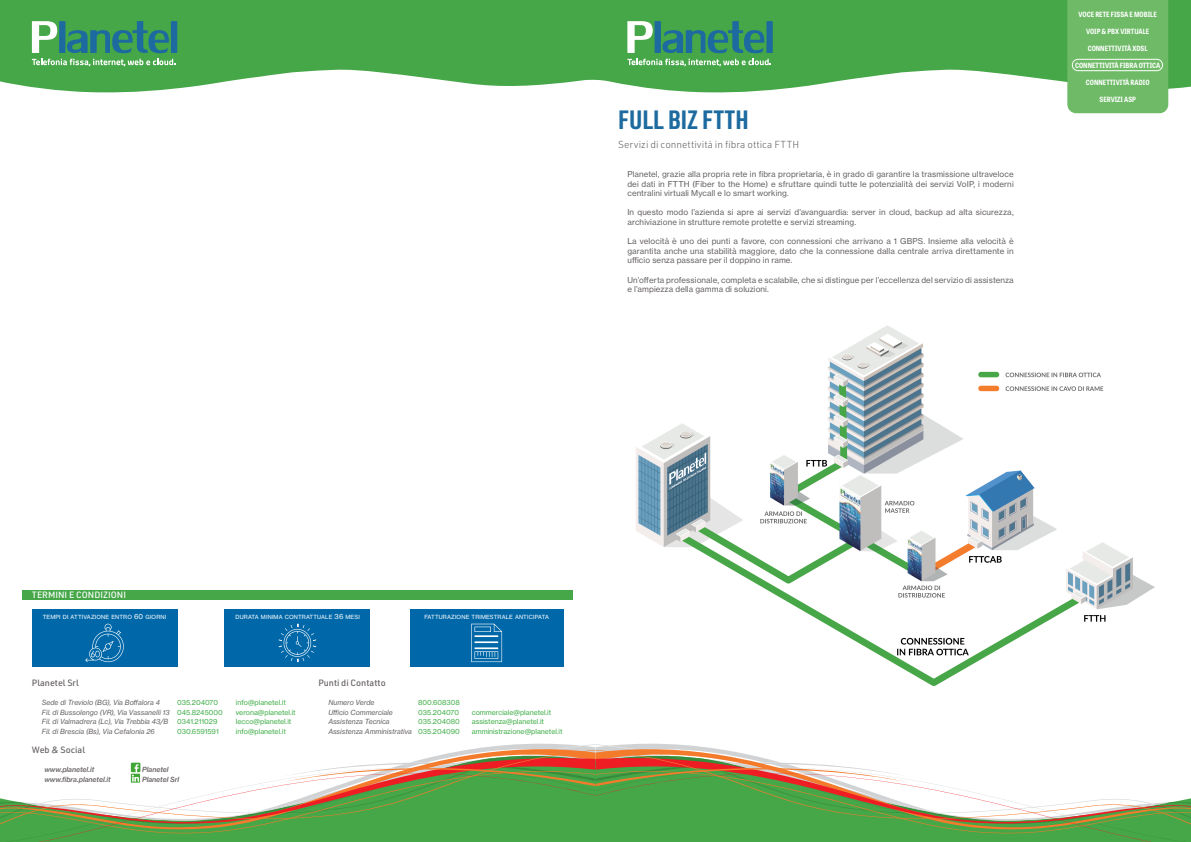
<style>
.page{position:relative;width:1191px;height:842px;background:#fff}
.page>*{position:absolute;margin:0;border:0;box-sizing:border-box;transform-origin:0 0}
.t1{font:700 26px "URWDIN Cond";letter-spacing:.005em;color:#1c6a9f}
.sub-header{font:300 10px "URWDIN";color:#676262}
.Table_Subheader{font:500 9px "URWDIN";color:#676262}
.Table_Header{font:500 9px "URWDIN";color:#fff}
.body{font:8px/9.6px "N Haas Grotesk TX Pro 55 Rg";letter-spacing:.015em;color:#676262;text-align:justify}
.t2{font:700 semi-condensed 7.2px "Tablet Gothic";color:#fff}
.Text_Body03{font:7px "N Haas Grotesk TX Pro 55 Rg";color:#40ae49}
.Text_Body03-2{font:7px "N Haas Grotesk TX Pro 56 It";color:#676262}
.Text_Body03-3{font:7px "N Haas Grotesk TX Pro 66 Md It";color:#676262}
.Text_Body01{font:5.6px "N Haas Grotesk TX Pro 55 Rg";letter-spacing:.025em;color:#fff}
.s1{font-size:7px}
</style>
<div class="page">
<svg style="left:0;top:0;width:1191px;height:94px;background:#5fb362"></svg>
<div style="left:1067px;top:0;width:101px;height:113px;background:#6eba66"></div>
<svg style="left:32px;top:21px;width:145px;height:32px;background:#469878"></svg>
<svg style="left:32px;top:59px;width:143px;height:7px"></svg>
<svg style="left:627px;top:21px;width:145px;height:32px;background:#469878"></svg>
<svg style="left:627px;top:59px;width:144px;height:7px"></svg>
<img style="left:636px;top:325px;width:518px;height:361px">
<svg style="left:0;top:744px;width:1191px;height:98px"></svg>
<div style="left:23px;top:590px;width:550px;height:9px;background:#45a748"></div>
<div style="left:410px;top:609px;width:153px;height:58px;background:#0068a9"></div>
<svg style="left:471px;top:624px;width:31px;height:38px"></svg>
<div style="left:32px;top:609px;width:145px;height:58px;background:#0068a9"></div>
<svg style="left:85px;top:624px;width:39px;height:38px"></svg>
<div style="left:225px;top:609px;width:145px;height:58px;background:#0068a9"></div>
<svg style="left:279px;top:624px;width:37px;height:38px"></svg>
<p class="t1" style="left:618px;top:102px;width:132px">FULL BIZ FTTH</p>
<p class="sub-header" style="left:618px;top:138px;width:182px">Servizi di connettività in fibra ottica FTTH</p>
<p class="body" style="left:627px;top:169px;width:388px">Planetel, grazie alla propria rete in fibra proprietaria, è in grado di garantire la trasmissione ultraveloce dei dati in FTTH (Fiber to the Home) e sfruttare quindi tutte le potenzialità dei servizi VoIP, i moderni centralini virtuali Mycall e lo smart working.</p>
<p class="body" style="left:627px;top:208px;width:388px">In questo modo l’azienda si apre ai servizi d’avanguardia: server in cloud, backup ad alta sicurezza, archiviazione in strutture remote protette e servizi streaming.</p>
<p class="body" style="left:627px;top:236px;width:388px">La velocità è uno dei punti a favore, con connessioni che arrivano a 1 GBPS. Insieme alla velocità è garantita anche una stabilità maggiore, dato che la connessione dalla centrale arriva direttamente in ufficio senza passare per il doppino in rame.</p>
<p class="body" style="left:627px;top:275px;width:388px">Un’offerta professionale, completa e scalabile, che si distingue per l’eccellenza del servizio di assistenza e l’ampiezza della gamma di soluzioni.</p>
<p class="t2" style="left:1078px;top:9px;width:80px">VOCE RETE FISSA E MOBILE</p>
<p class="t2" style="left:1086px;top:26px;width:65px">VOIP &amp; PBX VIRTUALE</p>
<p class="t2" style="left:1087px;top:43px;width:61px">CONNETTIVITÀ XDSL</p>
<p class="t2" style="left:1086px;top:77px;width:65px">CONNETTIVITÀ RADIO</p>
<p class="t2" style="left:1075px;top:60px;width:87px">CONNETTIVITÀ FIBRA OTTICA</p>
<p class="t2" style="left:1099px;top:94px;width:38px">SERVIZI ASP</p>
<p class="Table_Header" style="left:32px;top:589px;width:96px">TERMINI E CONDIZIONI</p>
<p class="Text_Body01" style="left:43px;top:613px;width:125px">TEMPI DI ATTIVAZIONE ENTRO <span class="s1">60</span> GIORNI</p>
<p class="Text_Body01" style="left:235px;top:613px;width:126px">DURATA MINIMA CONTRATTUALE <span class="s1">36</span> MESI</p>
<p class="Text_Body01" style="left:424px;top:613px;width:126px">FATTURAZIONE TRIMESTRALE ANTICIPATA</p>
<p class="Table_Subheader" style="left:32px;top:676px;width:49px">Planetel Srl</p>
<p class="Text_Body03-2" style="left:42px;top:698px;width:120px">Sede di Treviolo (BG), Via Boffalora 4</p>
<p class="Text_Body03-2" style="left:42px;top:708px;width:129px">Fil. di Bussolengo (VR), Via Vassanelli 13</p>
<p class="Text_Body03-2" style="left:42px;top:717px;width:128px">Fil. di Valmadrera (Lc), Via Trebbia 43/B</p>
<p class="Text_Body03-2" style="left:42px;top:727px;width:114px">Fil. di Brescia (Bs), Via Cefalonia 26</p>
<p class="Text_Body03" style="left:177px;top:698px;width:42px">035.204070</p>
<p class="Text_Body03" style="left:236px;top:698px;width:51px">info@planetel.it</p>
<p class="Text_Body03" style="left:177px;top:708px;width:47px">045.8245000</p>
<p class="Text_Body03" style="left:236px;top:708px;width:61px">verona@planetel.it</p>
<p class="Text_Body03" style="left:236px;top:717px;width:57px">lecco@planetel.it</p>
<p class="Text_Body03" style="left:236px;top:727px;width:51px">info@planetel.it</p>
<p class="Text_Body03" style="left:177px;top:717px;width:42px">0341.211029</p>
<p class="Text_Body03" style="left:177px;top:727px;width:43px">030.6591591</p>
<p class="Table_Subheader" style="left:32px;top:744px;width:55px">Web &amp; Social</p>
<p class="Text_Body03-3" style="left:44px;top:765px;width:51px">www.planetel.it</p>
<p class="Text_Body03-3" style="left:44px;top:775px;width:68px">www.fibra.planetel.it</p>
<p class="Text_Body03-3" style="left:142px;top:765px;width:28px">Planetel</p>
<p class="Text_Body03-3" style="left:142px;top:775px;width:39px">Planetel Srl</p>
<p class="Table_Subheader" style="left:318px;top:676px;width:69px">Punti di Contatto</p>
<p class="Text_Body03-2" style="left:328px;top:698px;width:48px">Numero Verde</p>
<p class="Text_Body03" style="left:418px;top:698px;width:43px">800.608308</p>
<p class="Text_Body03-2" style="left:328px;top:708px;width:66px">Ufficio Commerciale</p>
<p class="Text_Body03-2" style="left:328px;top:717px;width:63px">Assistenza Tecnica</p>
<p class="Text_Body03-2" style="left:328px;top:727px;width:85px">Assistenza Amministrativa</p>
<p class="Text_Body03" style="left:418px;top:708px;width:42px">035.204070</p>
<p class="Text_Body03" style="left:418px;top:717px;width:43px">035.204080</p>
<p class="Text_Body03" style="left:418px;top:727px;width:43px">035.204090</p>
<p class="Text_Body03" style="left:472px;top:708px;width:81px">commerciale@planetel.it</p>
<p class="Text_Body03" style="left:472px;top:717px;width:74px">assistenza@planetel.it</p>
<p class="Text_Body03" style="left:472px;top:727px;width:92px">amministrazione@planetel.it</p>
</div>
